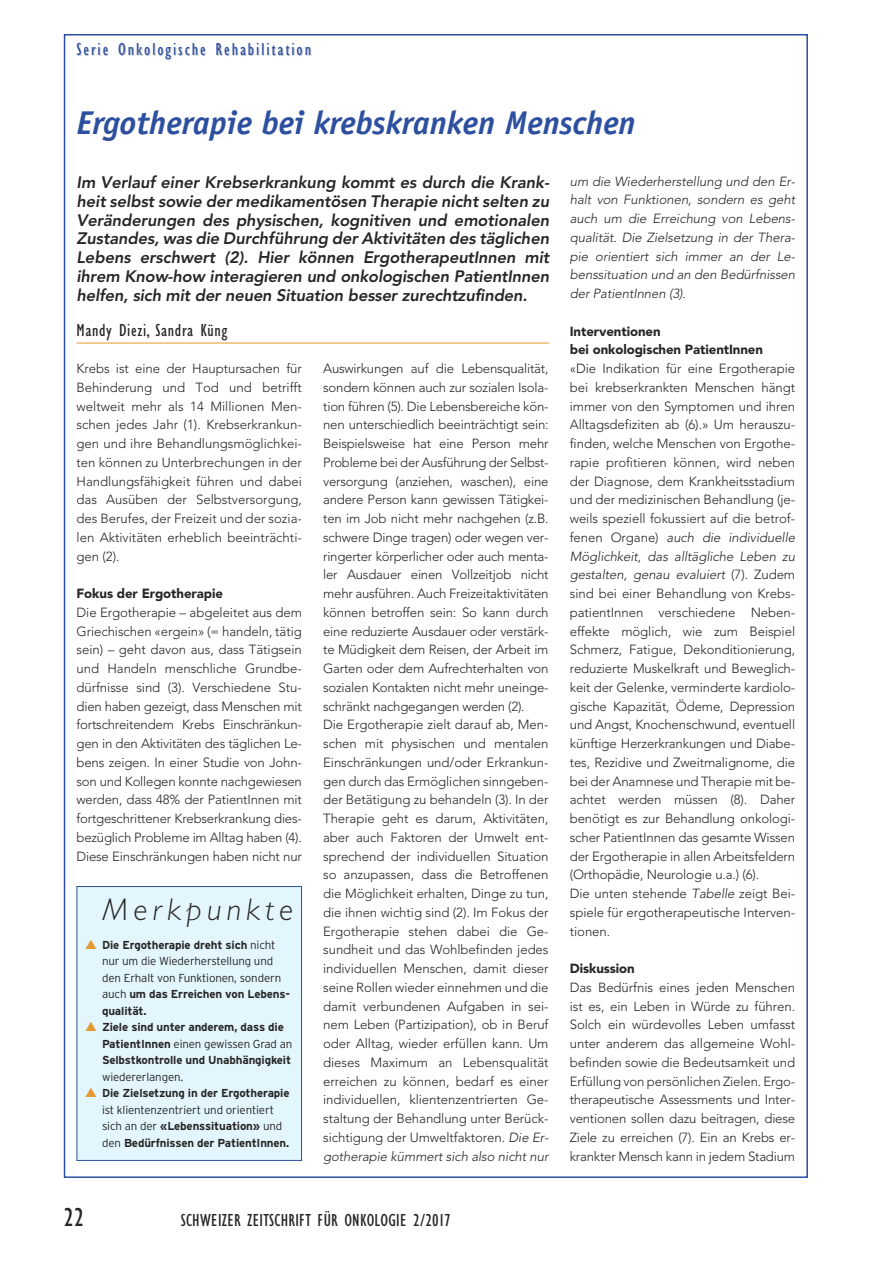
<style>
.page{position:relative;width:893px;height:1263px;background:#fff}
.page>*{position:absolute;margin:0;border:0;box-sizing:border-box;transform-origin:0 0}
.t1{font:italic 700 33px "Officina Sans";color:#2d4f9f}
.t2{font:italic 300 31.5px "Gill Sans";letter-spacing:.165em;color:#272627}
.t3{font:condensed 27px "Gill Sans";color:#272627}
.t4{font:condensed 18px "Gill Sans";letter-spacing:.015em;color:#272627}
.t5{font:condensed 18px "Gill Sans";letter-spacing:.11em;color:#2d4f9f}
.t6{font:condensed 18px "Gill Sans";letter-spacing:.035em;color:#272627}
.t7{font:italic 800 16.5px/18.8px "Avenir";letter-spacing:-.01em;color:#272627;text-align:justify}
.t8{font:300 13.2px/18.8px "Avenir";letter-spacing:-.005em;color:#272627;text-align:justify}
.t9{font:italic 300 13.2px/18.8px "Avenir";letter-spacing:-.005em;color:#272627;text-align:justify}
.t10{font:900 13.2px/18.8px "Avenir";letter-spacing:-.005em;color:#272627}
.t11{font:700 11.55px/16.5px "Interstate";letter-spacing:-.015em;color:#272627}
.t12{font:300 11.55px/16.5px "Interstate";letter-spacing:-.015em;color:#272627}
.s1{color:#e39a33}
.s2{font-weight:700}
.s3{font-weight:300}
.s4{font-style:italic}
</style>
<div class="page">
<hr style="left:77px;top:343px;width:472px;height:1px;background:#e39a33">
<div style="left:77px;top:887px;width:224px;height:273px;background:#e3f6fd"></div>
<div style="left:77px;top:886px;width:225px;height:275px;border:1px solid #2d4f9f"></div>
<h3 class="t5" style="left:77px;top:42px;width:236px">Serie Onkologische Rehabilitation</h3>
<h1 class="t1" style="left:77px;top:111px;width:561px">Ergotherapie bei krebskranken Menschen</h1>
<p class="t7" style="left:77px;top:173px;width:474px">Im Verlauf einer Krebserkrankung kommt es durch die Krank&shy;heit selbst sowie der medikamentösen Therapie nicht selten zu Veränderungen des physischen, kognitiven und emotionalen Zustandes, was die Durchführung der Aktivitäten des täglichen Lebens erschwert (2). Hier können ErgotherapeutInnen mit ihrem Know-how interagieren und onkologischen PatientInnen helfen, sich mit der neuen Situation besser zurechtzufinden.</p>
<h3 class="t6" style="left:77px;top:323px;width:152px">Mandy Diezi, Sandra Küng</h3>
<p class="t8" style="left:77px;top:359px;width:227px">Krebs ist eine der Hauptursachen für Behinderung und Tod und betrifft weltweit mehr als 14 Millionen Men&shy;schen jedes Jahr (1). Krebserkrankun&shy;gen und ihre Behandlungsmöglichkei&shy;ten können zu Unterbrechungen in der Handlungsfähigkeit führen und dabei das Ausüben der Selbstversorgung, des Berufes, der Freizeit und der sozia&shy;len Aktivitäten erheblich beeinträchti&shy;gen (2).</p>
<p class="t10" style="left:77px;top:584px;width:148px">Fokus der Ergotherapie</p>
<p class="t8" style="left:77px;top:603px;width:227px">Die Ergotherapie – abgeleitet aus dem Griechischen «ergein» (= handeln, tätig sein) – geht davon aus, dass Tätigsein und Handeln menschliche Grundbe&shy;dürfnisse sind (3). Verschiedene Stu&shy;dien haben gezeigt, dass Menschen mit fortschreitendem Krebs Einschränkun&shy;gen in den Aktivitäten des täglichen Le&shy;bens zeigen. In einer Studie von John&shy;son und Kollegen konnte nachgewiesen werden, dass 48% der PatientInnen mit fortgeschrittener Krebserkrankung dies&shy;bezüglich Probleme im Alltag haben (4).<br>Diese Einschränkungen haben nicht nur</p>
<h2 class="t2" style="left:103px;top:897px;width:192px">Merkpunkte</h2>
<p class="t12" style="left:102px;top:937px;width:190px;text-indent:-17px"><span class="s1">▲</span> <span class="s2">Die Ergotherapie dreht sich</span> nicht nur um die Wiederherstellung und den Erhalt von Funktionen, sondern auch <span class="s2">um das Erreichen von Lebens&shy;qualität.</span></p>
<p class="t11" style="left:102px;top:1019px;width:192px;text-indent:-17px"><span class="s1">▲</span> Ziele sind unter anderem, dass die<br>PatientInnen <span class="s3">einen gewissen Grad an<br></span>Selbstkontrolle und Unabhängigkeit</p>
<p class="t12" style="left:102px;top:1069px;width:83px">wiedererlangen.</p>
<p class="t11" style="left:102px;top:1085px;width:189px;text-indent:-17px"><span class="s1">▲</span> Die Zielsetzung in der Ergotherapie <span class="s3">ist klientenzentriert und orientiert sich an der</span> «Lebenssituation» <span class="s3">und den</span> Bedürfnissen der PatientInnen.</p>
<p class="t8" style="left:323px;top:359px;width:227px;text-align:left">Auswirkungen auf die Lebensqualität, sondern können auch zur sozialen Isola&shy;tion führen (5). Die Lebensbereiche kön&shy;nen unterschiedlich beeinträchtigt sein:<br>Beispielsweise hat eine Person mehr Probleme bei der Ausführung der Selbst&shy;versorgung (anziehen, waschen), eine andere Person kann gewissen Tätigkei&shy;ten im Job nicht mehr nachgehen (z.B. schwere Dinge tragen) oder wegen ver&shy;ringerter körperlicher oder auch menta&shy;ler Ausdauer einen Vollzeitjob nicht mehr ausführen. Auch Freizeitaktivitäten können betroffen sein: So kann durch eine reduzierte Ausdauer oder verstärk&shy;te Müdigkeit dem Reisen, der Arbeit im Garten oder dem Aufrechterhalten von sozialen Kontakten nicht mehr uneinge&shy;schränkt nachgegangen werden (2).<br>Die Ergotherapie zielt darauf ab, Men&shy;schen mit physischen und mentalen Einschränkungen und/oder Erkrankun&shy;gen durch das Ermöglichen sinngeben&shy;der Betätigung zu behandeln (3). In der Therapie geht es darum, Aktivitäten, aber auch Faktoren der Umwelt ent&shy;sprechend der individuellen Situation so anzupassen, dass die Betroffenen die Möglichkeit erhalten, Dinge zu tun, die ihnen wichtig sind (2). Im Fokus der Ergotherapie stehen dabei die Ge&shy;sundheit und das Wohlbefinden jedes individuellen Menschen, damit dieser seine Rollen wieder einnehmen und die damit verbundenen Aufgaben in sei&shy;nem Leben (Partizipation), ob in Beruf oder Alltag, wieder erfüllen kann. Um dieses Maximum an Lebensqualität erreichen zu können, bedarf es einer individuellen, klientenzentrierten Ge&shy;staltung der Behandlung unter Berück&shy;sichtigung der Umweltfaktoren. <span class="s4">Die Er&shy;gotherapie kümmert sich also nicht nur</span></p>
<h3 class="t3" style="left:64px;top:1207px;width:22px">22</h3>
<h3 class="t4" style="left:181px;top:1213px;width:271px">SCHWEIZER ZEITSCHRIFT FÜR ONKOLOGIE 2/2017</h3>
<p class="t9" style="left:570px;top:172px;width:227px">um die Wiederherstellung und den Er&shy;halt von Funktionen, sondern es geht auch um die Erreichung von Lebens&shy;qualität. Die Zielsetzung in der Thera&shy;pie orientiert sich immer an der Le&shy;benssituation und an den Bedürfnissen der PatientInnen (3).</p>
<p class="t10" style="left:570px;top:321px;width:195px">Interventionen<br>bei onkologischen PatientInnen</p>
<p class="t8" style="left:570px;top:359px;width:227px;text-align:left">«Die Indikation für eine Ergotherapie bei krebserkrankten Menschen hängt immer von den Symptomen und ihren Alltagsdefiziten ab (6).» Um herauszu&shy;finden, welche Menschen von Ergothe&shy;rapie profitieren können, wird neben der Diagnose, dem Krankheitsstadium und der medizinischen Behandlung (je&shy;weils speziell fokussiert auf die betrof&shy;fenen Organe) <span class="s4">auch die individuelle Möglichkeit, das alltägliche Leben zu gestalten, genau evaluiert</span> (7). Zudem sind bei einer Behandlung von Krebs&shy;patientInnen verschiedene Neben&shy;effekte möglich, wie zum Beispiel Schmerz, Fatigue, Dekonditionierung, reduzierte Muskelkraft und Beweglich&shy;keit der Gelenke, verminderte kardiolo&shy;gische Kapazität, Ödeme, Depression und Angst, Knochenschwund, eventuell künftige Herzerkrankungen und Diabe&shy;tes, Rezidive und Zweitmalignome, die bei der Anamnese und Therapie mit be&shy;achtet werden müssen (8). Daher benötigt es zur Behandlung onkologi&shy;scher PatientInnen das gesamte Wissen der Ergotherapie in allen Arbeitsfeldern (Orthopädie, Neurologie u.a.) (6).<br>Die unten stehende <span class="s4">Tabelle</span> zeigt Bei&shy;spiele für ergotherapeutische Interven&shy;tionen.</p>
<p class="t10" style="left:570px;top:959px;width:67px">Diskussion</p>
<p class="t8" style="left:570px;top:978px;width:227px">Das Bedürfnis eines jeden Menschen ist es, ein Leben in Würde zu führen.<br>Solch ein würdevolles Leben umfasst unter anderem das allgemeine Wohl&shy;befinden sowie die Bedeutsamkeit und Erfüllung von persönlichen Zielen. Ergo&shy;therapeutische Assessments und Inter&shy;ventionen sollen dazu beitragen, diese Ziele zu erreichen (7). Ein an Krebs er&shy;krankter Mensch kann in jedem Stadium</p>
</div>
